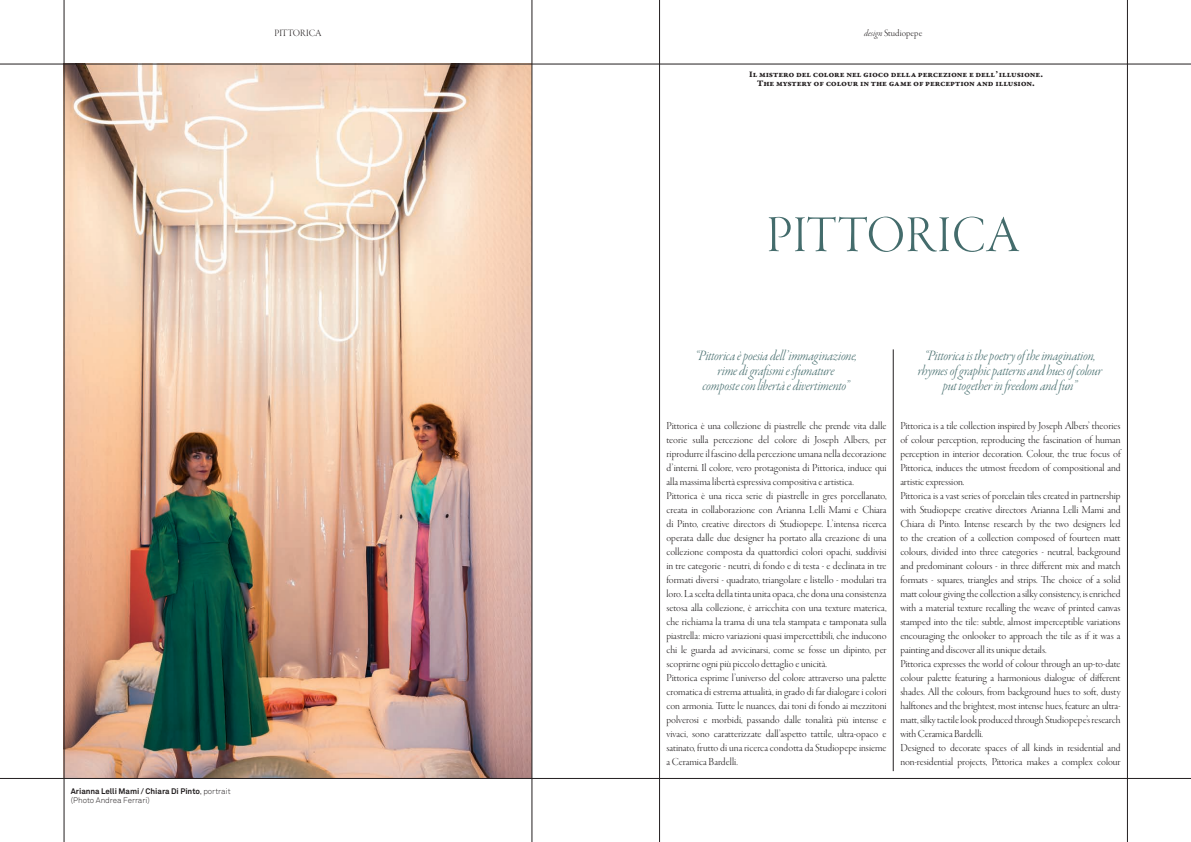
<style>
.page{position:relative;width:1191px;height:842px;background:#fff}
.page>*{position:absolute;margin:0;border:0;box-sizing:border-box;transform-origin:0 0}
.t1{font:53px "Garamond Premr Pro Lt Disp";letter-spacing:.005em;color:#446c6c}
.t2{font:15px/15px "Garamond Premr Pro Lt It Disp";letter-spacing:-.015em;color:#446c6c;text-align:center}
.t3{font:11px/14px "Garamond Premr Pro Lt Disp";color:#231f20}
.t4{font:10px "Garamond Premr Pro Lt Disp";color:#231f20}
.t5{font:9px/9px "Garamond Premr Pro Bd Capt";letter-spacing:-.02em;color:#231f20;text-align:center}
.t6{font:700 8px/9px "Akkurat";letter-spacing:-.005em;color:#231f20}
.s1{font-family:"Garamond Premr Pro Lt It Disp"}
.s2{font-weight:300}
</style>
<div class="page">
<img style="left:65px;top:65px;width:466px;height:713px">
<hr style="left:893px;top:349px;width:1px;height:422px;background:#231f20">
<hr style="left:0;top:64px;width:1191px;height:1px;background:#231f20">
<hr style="left:0;top:778px;width:1191px;height:1px;background:#231f20">
<hr style="left:64px;top:0;width:1px;height:842px;background:#231f20">
<hr style="left:659px;top:0;width:1px;height:842px;background:#231f20">
<hr style="left:531px;top:0;width:1px;height:842px;background:#231f20">
<hr style="left:1127px;top:0;width:1px;height:842px;background:#231f20">
<p class="t4" style="left:274px;top:27px;width:49px">PITTORICA</p>
<p class="t4" style="left:864px;top:27px;width:60px"><span class="s1">design</span> Studiopepe</p>
<p class="t5" style="left:749px;top:70px;width:295px">Il mistero del colore nel gioco della percezione e dell’illusione.<br>The mystery of colour in the game of perception and illusion.</p>
<p class="t6" style="left:71px;top:787px;width:161px">Arianna Lelli Mami / Chiara Di Pinto<span class="s2">, portrait (Photo Andrea Ferrari)</span></p>
<h1 class="t1" style="left:766px;top:206px;width:255px">PITTORICA</h1>
<h2 class="t2" style="left:695px;top:349px;width:163px">“Pittorica è poesia dell’immaginazione, rime di grafismi e sfumature<br>composte con libertà e divertimento”</h2>
<h2 class="t2" style="left:917px;top:349px;width:186px">“Pittorica is the poetry of the imagination, rhymes of graphic patterns and hues of colour put together in freedom and fun”</h2>
<p class="t3" style="left:666px;top:419px;width:222px">Pittorica è una collezione di piastrelle che prende vita dalle teorie sulla percezione del colore di Joseph Albers, per riprodurre il fascino della percezione umana nella decorazione d’interni. Il colore, vero protagonista di Pittorica, induce qui alla massima libertà espressiva compositiva e artistica.<br>Pittorica è una ricca serie di piastrelle in gres porcellanato, creata in collaborazione con Arianna Lelli Mami e Chiara di Pinto, creative directors di Studiopepe. L’intensa ricerca operata dalle due designer ha portato alla creazione di una collezione composta da quattordici colori opachi, suddivisi in tre categorie - neutri, di fondo e di testa - e declinata in tre formati diversi - quadrato, triangolare e listello - modulari tra loro. La scelta della tinta unita opaca, che dona una consistenza setosa alla collezione, è arricchita con una texture materica, che richiama la trama di una tela stampata e tamponata sulla piastrella: micro variazioni quasi impercettibili, che inducono chi le guarda ad avvicinarsi, come se fosse un dipinto, per scoprirne ogni più piccolo dettaglio e unicità.<br>Pittorica esprime l’universo del colore attraverso una palette cromatica di estrema attualità, in grado di far dialogare i colori con armonia. Tutte le nuances, dai toni di fondo ai mezzitoni polverosi e morbidi, passando dalle tonalità più intense e vivaci, sono caratterizzate dall’aspetto tattile, ultra-opaco e satinato, frutto di una ricerca condotta da Studiopepe insieme a Ceramica Bardelli.</p>
<p class="t3" style="left:900px;top:419px;width:222px">Pittorica is a tile collection inspired by Joseph Albers’ theories of colour perception, reproducing the fascination of human perception in interior decoration. Colour, the true focus of Pittorica, induces the utmost freedom of compositional and artistic expression.<br>Pittorica is a vast series of porcelain tiles created in partnership with Studiopepe creative directors Arianna Lelli Mami and Chiara di Pinto. Intense research by the two designers led to the creation of a collection composed of fourteen matt colours, divided into three categories - neutral, background and predominant colours - in three different mix and match formats - squares, triangles and strips. The choice of a solid matt colour giving the collection a silky consistency, is enriched with a material texture recalling the weave of printed canvas stamped into the tile: subtle, almost imperceptible variations encouraging the onlooker to approach the tile as if it was a painting and discover all its unique details.<br>Pittorica expresses the world of colour through an up-to-date colour palette featuring a harmonious dialogue of different shades. All the colours, from background hues to soft, dusty halftones and the brightest, most intense hues, feature an ultra&shy;matt, silky tactile look produced through Studiopepe’s research with Ceramica Bardelli.<br>Designed to decorate spaces of all kinds in residential and non-residential projects, Pittorica makes a complex colour</p>
</div>
